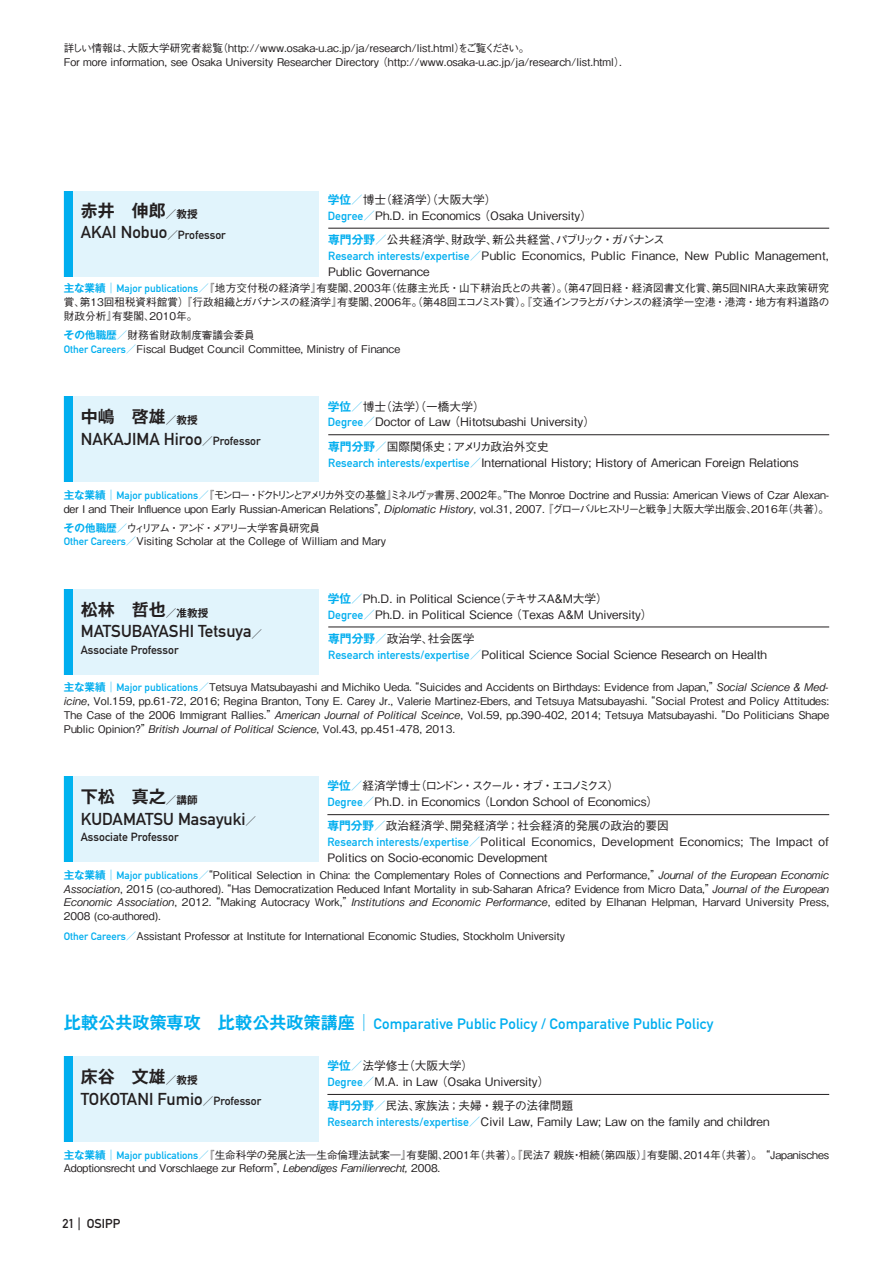
<style>
.page{position:relative;width:893px;height:1263px;background:#fff}
.page>*{position:absolute;margin:0;border:0;box-sizing:border-box;transform-origin:0 0}
.t1{font:16.95px "DIN Mittelschrift Std";color:#231f20}
.t2{font:700 16.95px "Gothic MB101 Pro De";color:#231f20}
.t3{font:14.85px "DIN Mittelschrift Std";letter-spacing:.005em;color:#00aeef}
.t4{font:12.75px "DIN Mittelschrift Std";color:#231f20}
.t5{font:500 11.7px/15.9px "Gothic BBB Pro";color:#231f20}
.t6{font:500 11.7px/15.9px "Gothic BBB Pro";letter-spacing:.02em;color:#231f20}
.t7{font:11.7px "DIN Mittelschrift Std";color:#231f20}
.t8{font:500 10.65px/13.8px "Gothic BBB Pro";color:#231f20}
.s1{font-family:"Gothic MB101 Pro De";font-weight:700;color:#00aeef}
.s2{color:#00aeef}
.s3{font-family:"DIN Mittelschrift Std";font-weight:400;color:#00aeef}
.s4{font-family:"Gothic MB101 Pro";font-weight:300;color:#00aeef}
.s5{font-size:10.65px}
.s6{font-family:"Gothic MB101 Pro De";font-weight:700;font-size:10.65px}
.s7{font-size:11.7px}
.s8{font-family:"Gothic MB101 Pro De";font-weight:700;font-size:16.95px}
.s9{font-family:"Gothic MB101 Pro";font-weight:300;font-size:16.95px}
</style>
<div class="page">
<div style="left:64px;top:1056px;width:255px;height:85px;background:#e1f4fc"></div>
<div style="left:64px;top:1056px;width:8px;height:85px;background:#00aeef"></div>
<hr style="left:327px;top:1094px;width:502px;height:1px;background:#231f20">
<div style="left:64px;top:589px;width:255px;height:85px;background:#e1f4fc"></div>
<div style="left:64px;top:589px;width:8px;height:85px;background:#00aeef"></div>
<hr style="left:328px;top:627px;width:501px;height:1px;background:#231f20">
<div style="left:64px;top:397px;width:255px;height:85px;background:#e1f4fc"></div>
<div style="left:64px;top:397px;width:8px;height:85px;background:#00aeef"></div>
<hr style="left:328px;top:434px;width:501px;height:1px;background:#231f20">
<div style="left:64px;top:777px;width:255px;height:85px;background:#e1f4fc"></div>
<div style="left:64px;top:777px;width:8px;height:85px;background:#00b3ef"></div>
<hr style="left:327px;top:814px;width:502px;height:1px;background:#231f20">
<div style="left:64px;top:191px;width:255px;height:85px;background:#e1f4fc"></div>
<div style="left:64px;top:191px;width:8px;height:85px;background:#00aeef"></div>
<hr style="left:328px;top:228px;width:501px;height:1px;background:#231f20">
<p class="t8" style="left:64px;top:40px;width:562px">詳しい情報は、大阪大学研究者総覧（http://www.osaka-u.ac.jp/ja/research/list.html）をご覧ください。<br>For more information, see Osaka University Researcher Directory （http://www.osaka-u.ac.jp/ja/research/list.html）.</p>
<p class="t5" style="left:328px;top:190px;width:266px"><span class="s1">学位</span><span class="s2">／</span>博士（経済学）（大阪大学）<br><span class="s3">Degree</span><span class="s2">／</span>Ph.D. in Economics （Osaka University）</p>
<p class="t6" style="left:328px;top:230px;width:502px"><span class="s1">専門分野</span><span class="s2">／</span>公共経済学、財政学、新公共経営、パブリック・ガバナンス<br><span class="s3">Research interests/expertise</span><span class="s2">／</span>Public Economics, Public Finance, New Public Management,<br>Public Governance</p>
<p class="t8" style="left:64px;top:280px;width:767px;text-align:justify"><span class="s1">主な業績</span><span class="s4">｜</span><span class="s3">Major publications</span><span class="s2">／</span>『地方交付税の経済学』有斐閣、2003年（佐藤主光氏・山下耕治氏との共著）。（第47回日経・経済図書文化賞、第5回NIRA大来政策研究賞、第13回租税資料館賞）『行政組織とガバナンスの経済学』有斐閣、2006年。（第48回エコノミスト賞）。『交通インフラとガバナンスの経済学一空港・港湾・地方有料道路の財政分析』有斐閣、2010年。</p>
<p class="t8" style="left:64px;top:327px;width:338px"><span class="s1">その他職歴</span><span class="s2">／</span>財務省財政制度審議会委員<br><span class="s3">Other Careers</span><span class="s2">／</span>Fiscal Budget Council Committee, Ministry of Finance</p>
<h1 class="t2" style="left:81px;top:196px;width:118px">赤井　伸郎<span class="s5">／教授</span></h1>
<h1 class="t1" style="left:81px;top:222px;width:147px">AKAI Nobuo<span class="s6">／</span><span class="s7">Professor</span></h1>
<p class="t5" style="left:328px;top:397px;width:269px"><span class="s1">学位</span><span class="s2">／</span>博士（法学）（一橋大学）<br><span class="s3">Degree</span><span class="s2">／</span>Doctor of Law （Hitotsubashi University）</p>
<p class="t5" style="left:328px;top:437px;width:472px"><span class="s1">専門分野</span><span class="s2">／</span>国際関係史；アメリカ政治外交史<br><span class="s3">Research interests/expertise</span><span class="s2">／</span>International History; History of American Foreign Relations</p>
<p class="t8" style="left:64px;top:487px;width:767px"><span class="s1">主な業績</span><span class="s4">｜</span><span class="s3">Major publications</span><span class="s2">／</span>『モンロー・ドクトリンとアメリカ外交の基盤』ミネルヴァ書房、2002年。“The Monroe Doctrine and Russia: American Views of Czar Alexan&shy;der I and Their Influence upon Early Russian-American Relations”, Diplomatic History, vol.31, 2007. 『グローバルヒストリーと戦争』大阪大学出版会、2016年（共著）。</p>
<p class="t8" style="left:64px;top:519px;width:324px"><span class="s1">その他職歴</span><span class="s2">／</span>ウィリアム・アンド・メアリー大学客員研究員<br><span class="s3">Other Careers</span><span class="s2">／</span>Visiting Scholar at the College of William and Mary</p>
<h1 class="t2" style="left:81px;top:403px;width:118px">中嶋　啓雄<span class="s5">／教授</span></h1>
<h1 class="t1" style="left:81px;top:429px;width:181px">NAKAJIMA Hiroo<span class="s6">／</span><span class="s7">Professor</span></h1>
<p class="t5" style="left:328px;top:589px;width:326px"><span class="s1">学位</span><span class="s2">／</span>Ph.D. in Political Science（テキサスA&amp;M大学）<br><span class="s3">Degree</span><span class="s2">／</span>Ph.D. in Political Science （Texas A&amp;M University）</p>
<p class="t5" style="left:328px;top:629px;width:440px"><span class="s1">専門分野</span><span class="s2">／</span>政治学、社会医学<br><span class="s3">Research interests/expertise</span><span class="s2">／</span>Political Science Social Science Research on Health</p>
<p class="t8" style="left:64px;top:679px;width:767px;text-align:justify"><span class="s1">主な業績</span><span class="s4">｜</span><span class="s3">Major publications</span><span class="s2">／</span>Tetsuya Matsubayashi and Michiko Ueda. “Suicides and Accidents on Birthdays: Evidence from Japan,”Social Science &amp; Med&shy;icine, Vol.159, pp.61-72, 2016; Regina Branton, Tony E. Carey Jr., Valerie Martinez-Ebers, and Tetsuya Matsubayashi. “Social Protest and Policy Attitudes:<br>The Case of the 2006 Immigrant Rallies.”American Journal of Political Sceince, Vol.59, pp.390-402, 2014; Tetsuya Matsubayashi. “Do Politicians Shape Public Opinion?”British Journal of Political Science, Vol.43, pp.451-478, 2013.</p>
<h1 class="t2" style="left:81px;top:595px;width:129px">松林　哲也<span class="s5">／准教授</span></h1>
<h1 class="t1" style="left:81px;top:621px;width:183px">MATSUBAYASHI Tetsuya<span class="s6">／</span></h1>
<p class="t7" style="left:81px;top:643px;width:99px">Associate Professor</p>
<p class="t5" style="left:327px;top:777px;width:332px"><span class="s1">学位</span><span class="s2">／</span>経済学博士（ロンドン・スクール・オブ・エコノミクス）<br><span class="s3">Degree</span><span class="s2">／</span>Ph.D. in Economics （London School of Economics）</p>
<p class="t5" style="left:327px;top:817px;width:503px"><span class="s1">専門分野</span><span class="s2">／</span>政治経済学、開発経済学；社会経済的発展の政治的要因<br><span class="s3">Research interests/expertise</span><span class="s2">／</span>Political Economics, Development Economics; The Impact of<br>Politics on Socio-economic Development</p>
<p class="t8" style="left:64px;top:866px;width:767px;text-align:justify"><span class="s1">主な業績</span><span class="s4">｜</span><span class="s3">Major publications</span><span class="s2">／</span>“Political Selection in China: the Complementary Roles of Connections and Performance,”Journal of the European Economic Association, 2015 (co-authored). “Has Democratization Reduced Infant Mortality in sub-Saharan Africa? Evidence from Micro Data,”Journal of the European Economic Association, 2012. “Making Autocracy Work,”Institutions and Economic Performance, edited by Elhanan Helpman, Harvard University Press, 2008 (co-authored).</p>
<p class="t8" style="left:64px;top:928px;width:503px"><span class="s3">Other Careers</span><span class="s2">／</span>Assistant Professor at Institute for International Economic Studies, Stockholm University</p>
<h1 class="t2" style="left:81px;top:783px;width:118px">下松　真之<span class="s5">／講師</span></h1>
<h1 class="t1" style="left:81px;top:809px;width:177px">KUDAMATSU Masayuki<span class="s6">／</span></h1>
<p class="t7" style="left:81px;top:830px;width:99px">Associate Professor</p>
<h2 class="t3" style="left:64px;top:1015px;width:651px"><span class="s8">比較公共政策専攻　比較公共政策講座</span><span class="s9">｜</span>Comparative Public Policy / Comparative Public Policy</h2>
<h1 class="t2" style="left:81px;top:1063px;width:118px">床谷　文雄<span class="s5">／教授</span></h1>
<h1 class="t1" style="left:81px;top:1089px;width:182px">TOKOTANI Fumio<span class="s6">／</span><span class="s7">Professor</span></h1>
<p class="t5" style="left:327px;top:1056px;width:224px"><span class="s1">学位</span><span class="s2">／</span>法学修士（大阪大学）<br><span class="s3">Degree</span><span class="s2">／</span>M.A. in Law （Osaka University）</p>
<p class="t5" style="left:327px;top:1096px;width:444px"><span class="s1">専門分野</span><span class="s2">／</span>民法、家族法；夫婦・親子の法律問題<br><span class="s3">Research interests/expertise</span><span class="s2">／</span>Civil Law, Family Law; Law on the family and children</p>
<p class="t8" style="left:64px;top:1146px;width:767px"><span class="s1">主な業績</span><span class="s4">｜</span><span class="s3">Major publications</span><span class="s2">／</span>『生命科学の発展と法―生命倫理法試案―』有斐閣、2001年（共著）。『民法7 親族・相続（第四版）』有斐閣、2014年（共著）。 “Japanisches<br>Adoptionsrecht und Vorschlaege zur Reform”, Lebendiges Familienrecht, 2008.</p>
<p class="t4" style="left:62px;top:1216px;width:59px">21 | OSIPP</p>
</div>
